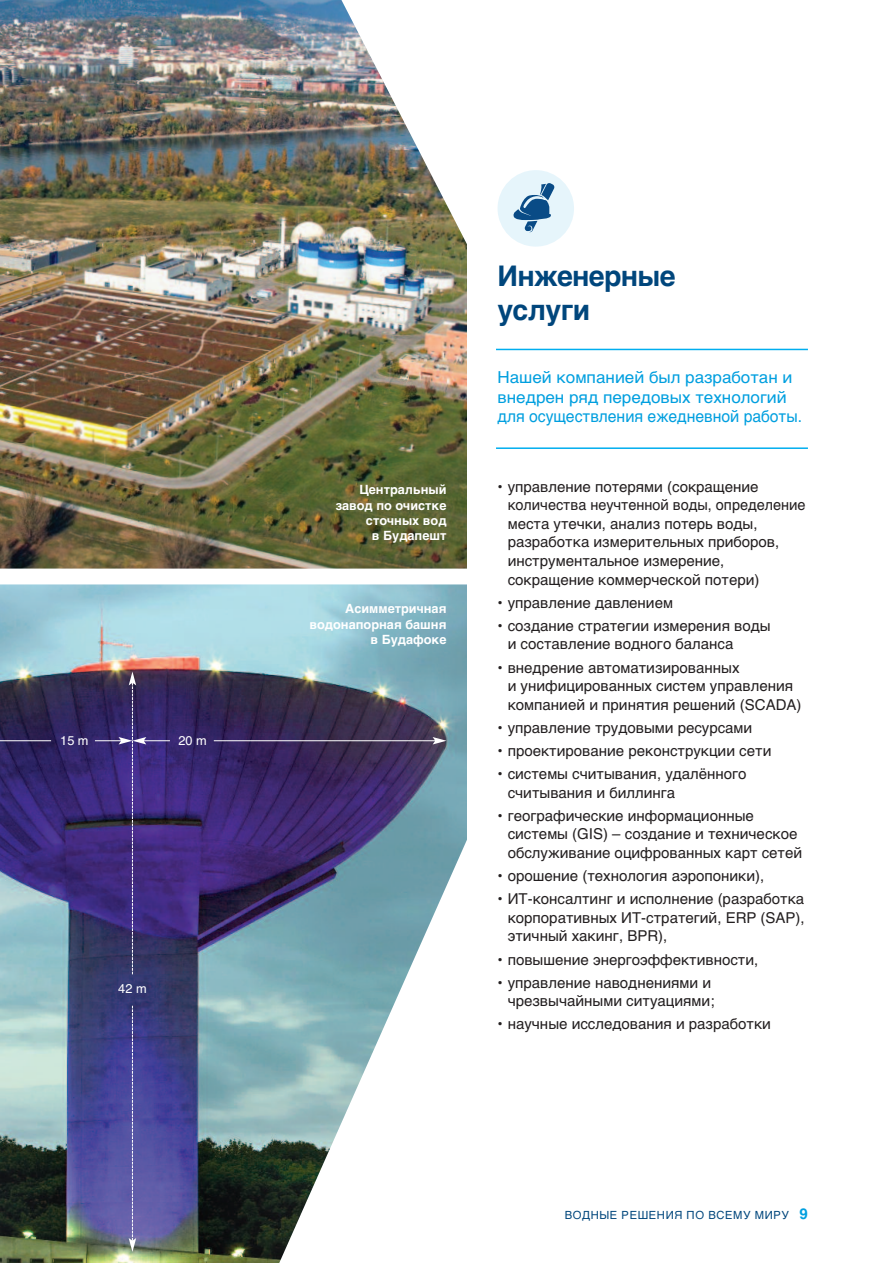
<style>
.page{position:relative;width:893px;height:1263px;background:#fff}
.page>*{position:absolute;margin:0;border:0;box-sizing:border-box;transform-origin:0 0}
.t1{font:700 28.5px/34.2px "Helvetica";letter-spacing:-.025em;color:#00467c}
.t2{font:16.5px/19.8px "Helvetica";color:#009fdf}
.t3{font:15px/18.6px "Helvetica";color:#231f20}
.t4{font:700 12.75px/15.3px "Helvetica";color:#fff;text-align:right}
.t5{font:12.75px "Helvetica";color:#fff}
.t6{font:11.25px "Helvetica";letter-spacing:.05em;color:#00467c}
.s1{font-weight:700;font-size:15px;color:#009fdf}
</style>
<div class="page">
<img style="left:0;top:0;width:467px;height:569px">
<img style="left:0;top:584px;width:467px;height:679px">
<div style="left:497px;top:170px;width:77px;height:77px;background:#e6f5fb;border-radius:50%"></div>
<svg style="left:513px;top:183px;width:41px;height:49px"></svg>
<hr style="left:496px;top:349px;width:312px;height:1px;background:#00aeef">
<hr style="left:496px;top:447px;width:312px;height:2px;background:#00aeef">
<svg style="left:129px;top:1006px;width:7px;height:246px;background:#6866a9"></svg>
<hr style="left:0;top:740px;width:51px;height:1px;background:#fff">
<svg style="left:95px;top:671px;width:75px;height:303px;background:#3c2c73"></svg>
<hr style="left:214px;top:740px;width:221px;height:1px;background:#fff">
<svg style="left:433px;top:737px;width:13px;height:7px"></svg>
<p class="t5" style="left:60px;top:733px;width:30px">15 m</p>
<p class="t5" style="left:178px;top:733px;width:30px">20 m</p>
<p class="t5" style="left:118px;top:981px;width:30px">42 m</p>
<p class="t4" style="left:336px;top:482px;width:112px">Центральный завод по очистке сточных вод<br>в Будапешт</p>
<p class="t4" style="left:310px;top:601px;width:138px">Асимметричная водонапорная башня в Будафоке</p>
<h1 class="t1" style="left:497px;top:259px;width:180px">Инженерные услуги</h1>
<p class="t2" style="left:497px;top:367px;width:306px">Нашей компанией был разработан и внедрен ряд передовых технологий для осуществления ежедневной работы.</p>
<p class="t3" style="left:508px;top:477px;width:299px;text-indent:-10px">• управление потерями (сокращение количества нeучтеннoй воды, определение места утечки, анализ потерь воды, разработка измерительных приборов, инструментальное измерение, сокращение коммерческой потери)</p>
<p class="t3" style="left:497px;top:593px;width:177px">• управление давлением</p>
<p class="t3" style="left:508px;top:616px;width:265px;text-indent:-10px">• создание стратегии измерения воды и составление водного баланса</p>
<p class="t3" style="left:508px;top:658px;width:295px;text-indent:-10px">• внедрение автоматизированных<br>и унифицированных систем управления компанией и принятия решений (SCADA)</p>
<p class="t3" style="left:497px;top:718px;width:256px">• управление трудовыми ресурсами</p>
<p class="t3" style="left:497px;top:741px;width:275px">• проектирование реконструкции сети</p>
<p class="t3" style="left:508px;top:765px;width:240px;text-indent:-10px">• системы считывания, удалённого считывания и биллинга</p>
<p class="t3" style="left:508px;top:806px;width:296px;text-indent:-10px">• географические информационные системы (GIS) – создание и техническое обслуживание оцифрованных карт сетей</p>
<p class="t3" style="left:497px;top:867px;width:268px">• орошение (технология аэропоники),</p>
<p class="t3" style="left:508px;top:890px;width:298px;text-align:justify;text-indent:-10px">• ИТ-консалтинг и исполнение (разработка корпоративных ИТ-стратегий, ERP (SAP), этичный хакинг, BPR),</p>
<p class="t3" style="left:497px;top:950px;width:262px">• повышение энергоэффективности,</p>
<p class="t3" style="left:497px;top:973px;width:218px;text-align:right">• управление наводнениями и чрезвычайными ситуациями;</p>
<p class="t3" style="left:497px;top:1015px;width:275px">• научные исследования и разработки</p>
<p class="t6" style="left:565px;top:1208px;width:245px">ВОДНЫЕ РЕШЕНИЯ ПО ВСЕМУ МИРУ <span class="s1">9</span></p>
</div>
